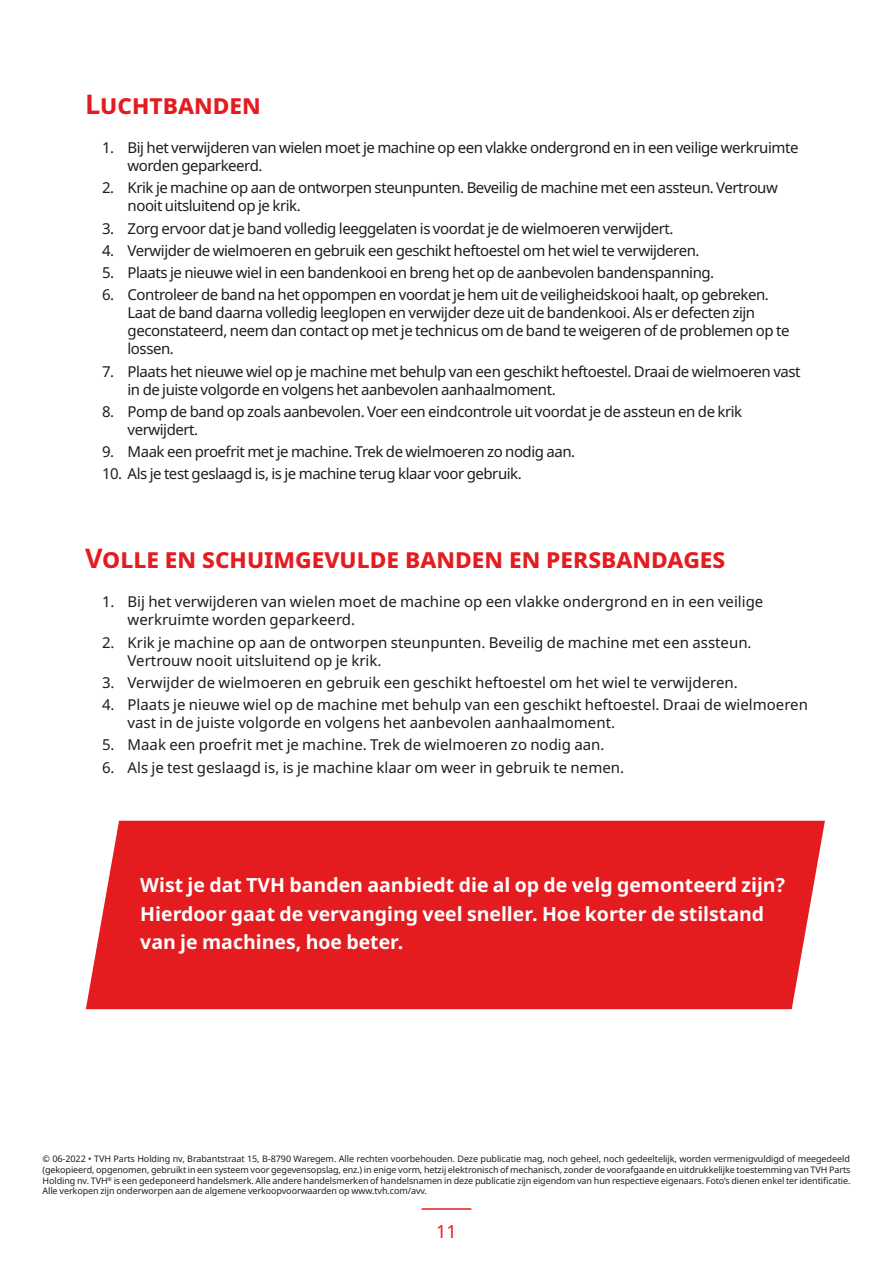
<style>
.page{position:relative;width:893px;height:1263px;background:#fff}
.page>*{position:absolute;margin:0;border:0;box-sizing:border-box;transform-origin:0 0}
.t1{font:700 27px "Noto Sans";color:#e41b1f}
.t2{font:700 19.5px/28.5px "Noto Sans";color:#fff}
.t3{font:18px "Noto Sans";color:#e41b1f}
.t4{font:15px/18px "Noto Sans";letter-spacing:-.03em;color:#1d1d1b}
.t5{font:15px/18px "Noto Sans";color:#1d1d1b}
.t6{font:9px/10.8px "Noto Sans";letter-spacing:-.01em;color:#1d1d1b;text-align:justify}
</style>
<div class="page">
<hr style="left:422px;top:1208px;width:49px;height:2px;background:#e41b1f">
<div style="left:86px;top:821px;width:739px;height:188px;background:#e41b1f"></div>
<h1 class="t1" style="left:85px;top:85px;width:177px">Luchtbanden</h1>
<p class="t4" style="left:128px;top:139px;width:672px;text-indent:-26px">1. Bij het verwijderen van wielen moet je machine op een vlakke ondergrond en in een veilige werkruimte worden geparkeerd.</p>
<p class="t4" style="left:128px;top:179px;width:652px;text-indent:-26px">2. Krik je machine op aan de ontworpen steunpunten. Beveilig de machine met een assteun. Vertrouw nooit uitsluitend op je krik.</p>
<p class="t4" style="left:102px;top:220px;width:573px">3. Zorg ervoor dat je band volledig leeggelaten is voordat je de wielmoeren verwijdert.</p>
<p class="t4" style="left:102px;top:242px;width:599px">4. Verwijder de wielmoeren en gebruik een geschikt heftoestel om het wiel te verwijderen.</p>
<p class="t4" style="left:102px;top:264px;width:614px">5. Plaats je nieuwe wiel in een bandenkooi en breng het op de aanbevolen bandenspanning.</p>
<p class="t4" style="left:128px;top:286px;width:663px;text-indent:-26px">6. Controleer de band na het oppompen en voordat je hem uit de veiligheidskooi haalt, op gebreken.<br>Laat de band daarna volledig leeglopen en verwijder deze uit de bandenkooi. Als er defecten zijn geconstateerd, neem dan contact op met je technicus om de band te weigeren of de problemen op te lossen.</p>
<p class="t4" style="left:128px;top:363px;width:674px;text-indent:-26px">7. Plaats het nieuwe wiel op je machine met behulp van een geschikt heftoestel. Draai de wielmoeren vast in de juiste volgorde en volgens het aanbevolen aanhaalmoment.</p>
<p class="t4" style="left:128px;top:403px;width:616px;text-indent:-26px">8. Pomp de band op zoals aanbevolen. Voer een eindcontrole uit voordat je de assteun en de krik verwijdert.</p>
<p class="t4" style="left:102px;top:443px;width:475px">9. Maak een proefrit met je machine. Trek de wielmoeren zo nodig aan.</p>
<p class="t4" style="left:102px;top:465px;width:421px">10. Als je test geslaagd is, is je machine terug klaar voor gebruik.</p>
<h1 class="t1" style="left:85px;top:539px;width:642px">Volle en schuimgevulde banden en persbandages</h1>
<p class="t5" style="left:128px;top:593px;width:637px;text-indent:-26px">1. Bij het verwijderen van wielen moet de machine op een vlakke ondergrond en in een veilige werkruimte worden geparkeerd.</p>
<p class="t5" style="left:128px;top:633px;width:626px;text-indent:-26px">2. Krik je machine op aan de ontworpen steunpunten. Beveilig de machine met een assteun.<br>Vertrouw nooit uitsluitend op je krik.</p>
<p class="t5" style="left:102px;top:674px;width:637px">3. Verwijder de wielmoeren en gebruik een geschikt heftoestel om het wiel te verwijderen.</p>
<p class="t5" style="left:128px;top:696px;width:682px;text-indent:-26px">4. Plaats je nieuwe wiel op de machine met behulp van een geschikt heftoestel. Draai de wielmoeren vast in de juiste volgorde en volgens het aanbevolen aanhaalmoment.</p>
<p class="t5" style="left:102px;top:736px;width:504px">5. Maak een proefrit met je machine. Trek de wielmoeren zo nodig aan.</p>
<p class="t5" style="left:102px;top:758px;width:524px">6. Als je test geslaagd is, is je machine klaar om weer in gebruik te nemen.</p>
<h2 class="t2" style="left:140px;top:871px;width:646px">Wist je dat TVH banden aanbiedt die al op de velg gemonteerd zijn?<br>Hierdoor gaat de vervanging veel sneller. Hoe korter de stilstand van je machines, hoe beter.</h2>
<p class="t6" style="left:43px;top:1153px;width:809px">© 06-2022 • TVH Parts Holding nv, Brabantstraat 15, B-8790 Waregem. Alle rechten voorbehouden. Deze publicatie mag, noch geheel, noch gedeeltelijk, worden vermenigvuldigd of meegedeeld (gekopieerd, opgenomen, gebruikt in een systeem voor gegevensopslag, enz.) in enige vorm, hetzij elektronisch of mechanisch, zonder de voorafgaande en uitdrukkelijke toestemming van TVH Parts Holding nv. TVH<sup>®</sup> is een gedeponeerd handelsmerk. Alle andere handelsmerken of handelsnamen in deze publicatie zijn eigendom van hun respectieve eigenaars. Foto’s dienen enkel ter identificatie.<br>Alle verkopen zijn onderworpen aan de algemene verkoopvoorwaarden op www.tvh.com/avv.</p>
<p class="t3" style="left:436px;top:1219px;width:22px">11</p>
</div>
